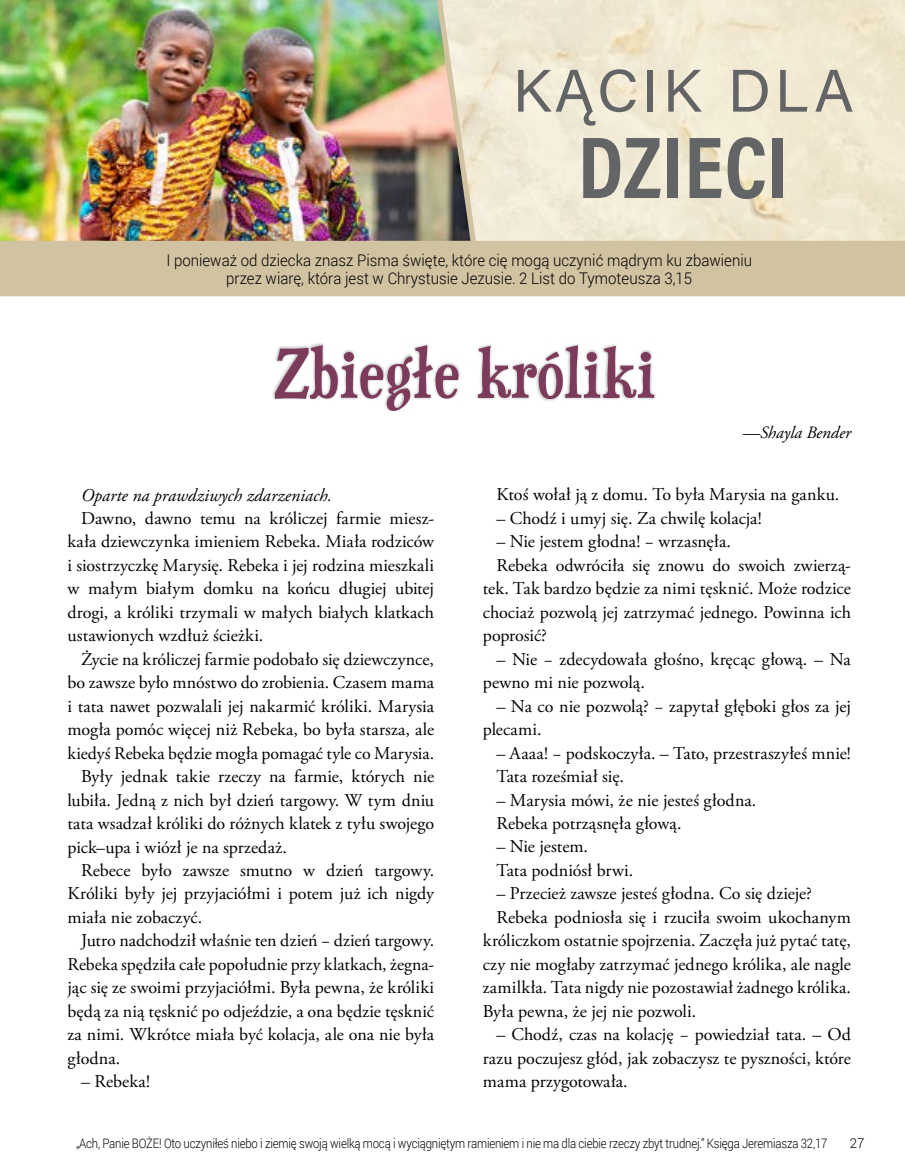
<style>
.page{position:relative;width:905px;height:1175px;background:#fff}
.page>*{position:absolute;margin:0;border:0;box-sizing:border-box;transform-origin:0 0}
.t1{font:700 88.5px "Acumin Pro Cond";letter-spacing:.005em;color:#636466}
.t2{font:64.05px "Duality";letter-spacing:.02em;color:#7d3b5b}
.t3{font:60px "Acumin Pro Regular SC800";letter-spacing:.065em;color:#636466}
.t4{font:18px/23.4px "Adobe Garamond Pro";color:#000}
.t5{font:italic 18px "Adobe Garamond Pro";letter-spacing:.005em;color:#000}
.t6{font:italic 17.25px "Adobe Garamond Pro";color:#000}
.t7{font:300 16.05px/18px "Roboto";color:#000;text-align:center;scale:.93 1}
.t8{font:300 13.5px "Roboto";color:#000}
.t9{font:300 13.05px "Roboto";letter-spacing:-.015em;color:#000;scale:.87 1}
</style>
<div class="page">
<img style="left:0;top:0;width:424px;height:241px">
<div style="left:0;top:241px;width:904px;height:55px;background:#d1c2a2"></div>
<img style="left:424px;top:0;width:56px;height:241px">
<div style="left:272px;top:342px;width:384px;height:69px;background:#000;opacity:.3"></div>
<h3 class="t3" style="left:512px;top:49px;width:342px">kącik dla</h3>
<h1 class="t1" style="left:578px;top:109px;width:212px">DZIECI</h1>
<p class="t7" style="left:166px;top:251px;width:631px">I ponieważ od dziecka znasz Pisma święte, które cię mogą uczynić mądrym ku zbawieniu przez wiarę, która jest w Chrystusie Jezusie. 2 List do Tymoteusza 3,15</p>
<h2 class="t2" style="left:275px;top:334px;width:382px">Zbiegłe króliki</h2>
<p class="t6" style="left:742px;top:422px;width:110px">—Shayla Bender</p>
<p class="t5" style="left:81px;top:484px;width:252px">Oparte na prawdziwych zdarzeniach.</p>
<p class="t4" style="left:68px;top:507px;width:368px;text-align:justify;text-indent:14px">Dawno, dawno temu na króliczej farmie miesz&shy;kała dziewczynka imieniem Rebeka. Miała rodziców i siostrzyczkę Marysię. Rebeka i jej rodzina mieszkali w małym białym domku na końcu długiej ubitej drogi, a króliki trzymali w małych białych klatkach ustawionych wzdłuż ścieżki.</p>
<p class="t4" style="left:81px;top:648px;width:354px">Życie na króliczej farmie podobało się dziewczynce,</p>
<p class="t4" style="left:68px;top:671px;width:368px">bo zawsze było mnóstwo do zrobienia. Czasem mama</p>
<p class="t4" style="left:68px;top:695px;width:368px">i tata nawet pozwalali jej nakarmić króliki. Marysia</p>
<p class="t4" style="left:68px;top:718px;width:368px">mogła pomóc więcej niż Rebeka, bo była starsza, ale</p>
<p class="t4" style="left:68px;top:742px;width:368px">kiedyś Rebeka będzie mogła pomagać tyle co Marysia.</p>
<p class="t4" style="left:81px;top:765px;width:354px">Były jednak takie rzeczy na farmie, których nie</p>
<p class="t4" style="left:68px;top:789px;width:368px">lubiła. Jedną z nich był dzień targowy. W tym dniu</p>
<p class="t4" style="left:68px;top:812px;width:368px">tata wsadzał króliki do różnych klatek z tyłu swojego</p>
<p class="t4" style="left:68px;top:835px;width:221px">pick–upa i wiózł je na sprzedaż.</p>
<p class="t4" style="left:81px;top:859px;width:354px">Rebece było zawsze smutno w dzień targowy.</p>
<p class="t4" style="left:68px;top:882px;width:368px">Króliki były jej przyjaciółmi i potem już ich nigdy</p>
<p class="t4" style="left:68px;top:906px;width:136px">miała nie zobaczyć.</p>
<p class="t4" style="left:81px;top:929px;width:354px">Jutro nadchodził właśnie ten dzień − dzień targowy.</p>
<p class="t4" style="left:68px;top:953px;width:368px">Rebeka spędziła całe popołudnie przy klatkach, żegna-</p>
<p class="t4" style="left:68px;top:976px;width:368px">jąc się ze swoimi przyjaciółmi. Była pewna, że króliki</p>
<p class="t4" style="left:68px;top:1000px;width:368px">będą za nią tęsknić po odjeździe, a ona będzie tęsknić</p>
<p class="t4" style="left:68px;top:1023px;width:368px">za nimi. Wkrótce miała być kolacja, ale ona nie była</p>
<p class="t4" style="left:68px;top:1047px;width:54px">głodna.</p>
<p class="t4" style="left:81px;top:1070px;width:70px">– Rebeka!</p>
<p class="t4" style="left:496px;top:484px;width:344px">Ktoś wołał ją z domu. To była Marysia na ganku.</p>
<p class="t4" style="left:496px;top:507px;width:267px">– Chodź i umyj się. Za chwilę kolacja!</p>
<p class="t4" style="left:496px;top:530px;width:236px">– Nie jestem głodna! − wrzasnęła.</p>
<p class="t4" style="left:496px;top:554px;width:356px">Rebeka odwróciła się znowu do swoich zwierzą-</p>
<p class="t4" style="left:483px;top:577px;width:369px">tek. Tak bardzo będzie za nimi tęsknić. Może rodzice</p>
<p class="t4" style="left:483px;top:601px;width:369px">chociaż pozwolą jej zatrzymać jednego. Powinna ich</p>
<p class="t4" style="left:483px;top:624px;width:66px">poprosić?</p>
<p class="t4" style="left:483px;top:648px;width:369px;text-indent:14px">– Nie − zdecydowała głośno, kręcąc głową. – Na pewno mi nie pozwolą.</p>
<p class="t4" style="left:483px;top:695px;width:369px;text-indent:14px">– Na co nie pozwolą? − zapytał głęboki głos za jej plecami.</p>
<p class="t4" style="left:496px;top:742px;width:356px">– Aaaa! − podskoczyła. – Tato, przestraszyłeś mnie!<br>Tata roześmiał się.</p>
<p class="t4" style="left:496px;top:788px;width:261px">– Marysia mówi, że nie jesteś głodna.<br>Rebeka potrząsnęła głową.</p>
<p class="t4" style="left:496px;top:835px;width:138px">– Nie jestem.<br>Tata podniósł brwi.</p>
<p class="t4" style="left:496px;top:882px;width:317px">– Przecież zawsze jesteś głodna. Co się dzieje?</p>
<p class="t4" style="left:496px;top:906px;width:356px">Rebeka podniosła się i rzuciła swoim ukochanym</p>
<p class="t4" style="left:483px;top:929px;width:369px">króliczkom ostatnie spojrzenia. Zaczęła już pytać tatę,</p>
<p class="t4" style="left:483px;top:953px;width:369px">czy nie mogłaby zatrzymać jednego królika, ale nagle</p>
<p class="t4" style="left:483px;top:976px;width:369px">zamilkła. Tata nigdy nie pozostawiał żadnego królika.</p>
<p class="t4" style="left:483px;top:1000px;width:215px">Była pewna, że jej nie pozwoli.</p>
<p class="t4" style="left:483px;top:1023px;width:369px;text-align:justify;text-indent:14px">– Chodź, czas na kolację − powiedział tata. – Od razu poczujesz głód, jak zobaczysz te pyszności, które mama przygotowała.</p>
<p class="t9" style="left:76px;top:1134px;width:865px">„Ach, Panie BOŻE! Oto uczyniłeś niebo i ziemię swoją wielką mocą i wyciągniętym ramieniem i nie ma dla ciebie rzeczy zbyt trudnej.” Księga Jeremiasza 32,17</p>
<p class="t8" style="left:849px;top:1133px;width:16px">27</p>
</div>
